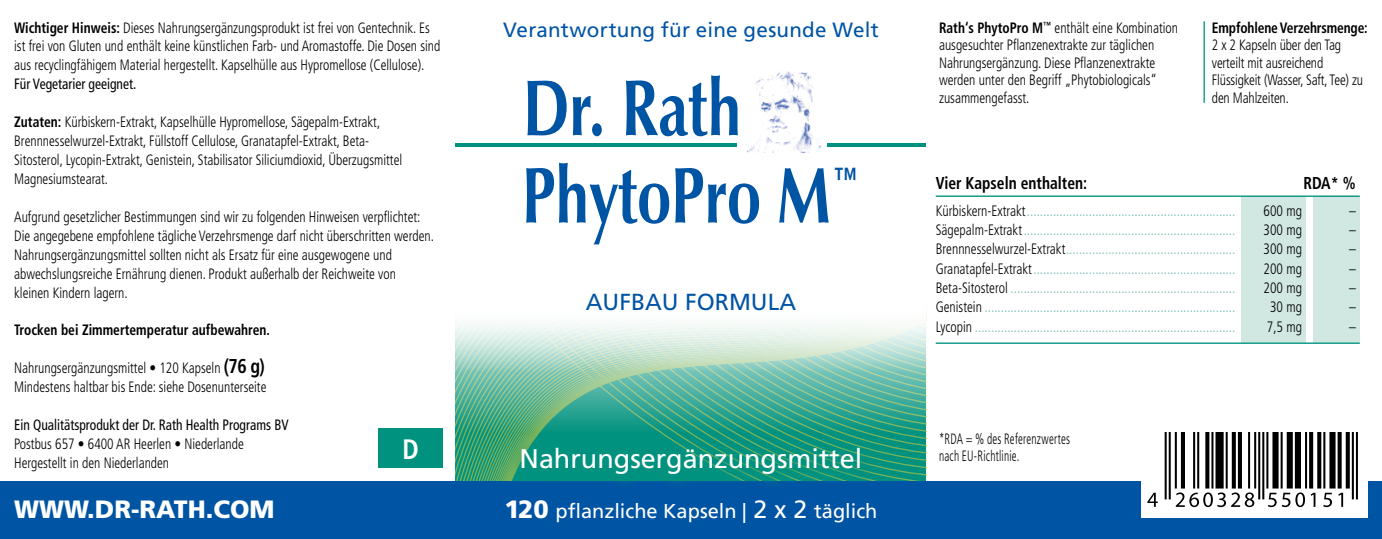
<style>
.page{position:relative;width:1382px;height:539px;background:#fff}
.page>*{position:absolute;margin:0;border:0;box-sizing:border-box;transform-origin:0 0}
.t1{font:80px/87.2px "Zapf Humnst PL Bold A";color:#0054a4;scale:.75 1}
.t2{font:700 condensed 28px "Frutiger LT";color:#fff;scale:.93 1}
.t3{font:27px "Frutiger LT";color:#fff}
.t4{font:900 25px "Frutiger LT";color:#fff}
.t5{font:23.25px "Frutiger LT";color:#0054a4}
.t6{font:20.75px "Frutiger LT";letter-spacing:.01em;color:#0054a4}
.t7{font:20px "Frutiger LT";color:#fff}
.t8{font:700 condensed 17.25px "Frutiger LT";color:#000;scale:.9 1}
.t9{font:300 condensed 15px/19px "Frutiger LT";color:#000;scale:.9 1}
.t10{font:300 condensed 15px "Frutiger LT";color:#75bdb4;scale:.9 1}
.t11{font:condensed 15px "Frutiger LT";color:#000;scale:.9 1}
.t12{font:700 condensed 15px "Frutiger LT";color:#000;scale:.9 1}
.t13{font:300 condensed 15px/17.5px "Frutiger LT";letter-spacing:.02em;color:#000;scale:.75 1}
.s1{font-weight:700}
.s2{font-weight:700;font-size:20px}
.s3{font-weight:900;font-size:25px}
.s4{font-size:25px}
.s5{color:#000}
</style>
<div class="page">
<svg style="left:456px;top:383px;width:470px;height:98px;background:#3ea889"></svg>
<hr style="left:456px;top:144px;width:470px;height:3px;background:#00927e">
<div style="left:737px;top:68px;width:90px;height:85px;background:#fff"></div>
<img style="left:747px;top:71px;width:73px;height:81px">
<svg style="left:456px;top:324px;width:470px;height:59px;background:#bde0d1"></svg>
<div style="left:1313px;top:196px;width:47px;height:146px;background:#d0e7e2"></div>
<div style="left:1241px;top:196px;width:65px;height:146px;background:#d0e7e2"></div>
<hr style="left:936px;top:195px;width:424px;height:2px;background:#00927e">
<hr style="left:936px;top:342px;width:424px;height:2px;background:#00927e">
<div style="left:0;top:481px;width:1382px;height:58px;background:#0054a4"></div>
<div style="left:379px;top:428px;width:64px;height:40px;background:#00927e"></div>
<div style="left:510px;top:436px;width:369px;height:55px;background:#00927e;opacity:.75"></div>
<svg style="left:1141px;top:432px;width:227px;height:85px"></svg>
<hr style="left:1175px;top:432px;width:2px;height:56px;background:#000">
<hr style="left:1169px;top:432px;width:2px;height:67px;background:#000">
<hr style="left:1165px;top:432px;width:2px;height:67px;background:#000">
<hr style="left:1181px;top:432px;width:4px;height:56px;background:#000">
<hr style="left:1197px;top:432px;width:2px;height:56px;background:#000">
<hr style="left:1193px;top:432px;width:2px;height:56px;background:#000">
<svg style="left:1205px;top:432px;width:4px;height:56px"></svg>
<hr style="left:1211px;top:432px;width:2px;height:56px;background:#000">
<div style="left:1215px;top:432px;width:9px;height:56px;background:#000"></div>
<hr style="left:1226px;top:432px;width:2px;height:56px;background:#000">
<hr style="left:1238px;top:432px;width:4px;height:56px;background:#000">
<svg style="left:1232px;top:432px;width:4px;height:56px"></svg>
<hr style="left:1266px;top:432px;width:2px;height:56px;background:#000">
<hr style="left:1262px;top:432px;width:2px;height:67px;background:#000">
<hr style="left:1258px;top:432px;width:2px;height:67px;background:#000">
<hr style="left:1254px;top:432px;width:2px;height:56px;background:#000">
<hr style="left:1248px;top:432px;width:2px;height:56px;background:#000">
<div style="left:1272px;top:432px;width:6px;height:56px;background:#000"></div>
<hr style="left:1281px;top:432px;width:2px;height:56px;background:#000">
<div style="left:1295px;top:432px;width:6px;height:56px;background:#000"></div>
<div style="left:1287px;top:432px;width:6px;height:56px;background:#000"></div>
<hr style="left:1305px;top:432px;width:2px;height:56px;background:#000">
<svg style="left:1317px;top:432px;width:4px;height:56px"></svg>
<svg style="left:1309px;top:432px;width:4px;height:56px"></svg>
<hr style="left:1323px;top:432px;width:2px;height:56px;background:#000">
<div style="left:1329px;top:432px;width:6px;height:56px;background:#000"></div>
<svg style="left:1346px;top:432px;width:4px;height:56px"></svg>
<div style="left:1337px;top:432px;width:5px;height:56px;background:#000"></div>
<hr style="left:1356px;top:432px;width:2px;height:67px;background:#000">
<hr style="left:1352px;top:432px;width:2px;height:67px;background:#000">
<svg style="left:1147px;top:492px;width:11px;height:14px"></svg>
<svg style="left:1176px;top:492px;width:78px;height:15px"></svg>
<svg style="left:1268px;top:492px;width:37px;height:15px"></svg>
<svg style="left:1311px;top:492px;width:4px;height:14px"></svg>
<svg style="left:1323px;top:492px;width:9px;height:15px"></svg>
<svg style="left:1338px;top:492px;width:5px;height:14px"></svg>
<hr style="left:1203px;top:21px;width:2px;height:82px;background:#00927e">
<p class="t9" style="left:14px;top:18px;width:464px"><span class="s1">Wichtiger Hinweis:</span> Dieses Nahrungsergänzungsprodukt ist frei von Gentechnik. Es</p>
<h3 class="t6" style="left:503px;top:17px;width:377px">Verantwortung für eine gesunde Welt</h3>
<p class="t9" style="left:14px;top:37px;width:475px">ist frei von Gluten und enthält keine künstlichen Farb- und Aromastoffe. Die Dosen sind aus recyclingfähigem Material hergestellt. Kapselhülle aus Hypromellose (Cellulose).</p>
<p class="t11" style="left:14px;top:75px;width:137px">Für Vegetarier geeignet.</p>
<p class="t9" style="left:14px;top:113px;width:433px"><span class="s1">Zutaten:</span> Kürbiskern-Extrakt, Kapselhülle Hypromellose, Sägepalm-Extrakt, Brennnesselwurzel-Extrakt, Füllstoff Cellulose, Granatapfel-Extrakt, Beta-Sitosterol, Lycopin-Extrakt, Genistein, Stabilisator Siliciumdioxid, Überzugsmittel Magnesiumstearat.</p>
<p class="t9" style="left:14px;top:207px;width:468px">Aufgrund gesetzlicher Bestimmungen sind wir zu folgenden Hinweisen verpflichtet:<br>Die angegebene empfohlene tägliche Verzehrsmenge darf nicht überschritten werden.<br>Nahrungsergänzungsmittel sollten nicht als Ersatz für eine ausgewogene und abwechslungsreiche Ernährung dienen. Produkt außerhalb der Reichweite von kleinen Kindern lagern.</p>
<p class="t12" style="left:14px;top:321px;width:286px">Trocken bei Zimmertemperatur aufbewahren.</p>
<p class="t9" style="left:14px;top:359px;width:282px">Nahrungsergänzungsmittel • 120 Kapseln <span class="s2">(76 g)<br></span>Mindestens haltbar bis Ende: siehe Dosenunterseite</p>
<p class="t11" style="left:14px;top:416px;width:306px">Ein Qualitätsprodukt der Dr. Rath Health Programs BV</p>
<p class="t9" style="left:14px;top:434px;width:257px">Postbus 657 • 6400 AR Heerlen • Niederlande<br>Hergestellt in den Niederlanden</p>
<h2 class="t2" style="left:403px;top:432px;width:19px">D</h2>
<h3 class="t4" style="left:14px;top:493px;width:262px">WWW.DR-RATH.COM</h3>
<h1 class="t1" style="left:522px;top:64px;width:453px">Dr. Rath<br>PhytoPro M<sup>™</sup></h1>
<h3 class="t5" style="left:586px;top:289px;width:208px">Aufbau Formula</h3>
<h3 class="t3" style="left:520px;top:442px;width:344px">Nahrungsergänzungsmittel</h3>
<h3 class="t7" style="left:504px;top:499px;width:375px"><span class="s3">120</span> pflanzliche Kapseln | <span class="s4">2 x 2</span> täglich</h3>
<p class="t9" style="left:939px;top:19px;width:267px;line-height:17.5px"><span class="s1">Rath‘s PhytoPro M</span><sup>™</sup> enthält eine Kombination ausgesuchter Pflanzenextrakte zur täglichen Nahrungsergänzung. Diese Pflanzenextrakte werden unter den Begriff „Phytobiologicals“ zusammengefasst.</p>
<p class="t12" style="left:1212px;top:18px;width:175px">Empfohlene Verzehrsmenge:</p>
<p class="t9" style="left:1212px;top:36px;width:170px;line-height:17.5px">2 x 2 Kapseln über den Tag verteilt mit ausreichend<br>Flüssigkeit (Wasser, Saft, Tee) zu den Mahlzeiten.</p>
<p class="t8" style="left:936px;top:173px;width:170px">Vier Kapseln enthalten:</p>
<p class="t8" style="left:1303px;top:173px;width:60px">RDA* %</p>
<p class="t10" style="left:936px;top:202px;width:334px"><span class="s5">Kürbiskern-Extrakt</span>................................................................</p>
<p class="t9" style="left:1263px;top:201px;width:44px">600 mg</p>
<p class="t9" style="left:1349px;top:201px;width:9px">–</p>
<p class="t10" style="left:936px;top:221px;width:334px"><span class="s5">Sägepalm-Extrakt</span>.................................................................</p>
<p class="t9" style="left:1263px;top:220px;width:44px">300 mg</p>
<p class="t9" style="left:1349px;top:220px;width:9px">–</p>
<p class="t10" style="left:936px;top:240px;width:334px"><span class="s5">Brennnesselwurzel-Extrakt</span>....................................................</p>
<p class="t9" style="left:1263px;top:240px;width:44px">300 mg</p>
<p class="t9" style="left:1349px;top:240px;width:9px">–</p>
<p class="t10" style="left:936px;top:260px;width:334px"><span class="s5">Granatapfel-Extrakt</span>..............................................................</p>
<p class="t9" style="left:1263px;top:259px;width:44px">200 mg</p>
<p class="t9" style="left:1349px;top:259px;width:9px">–</p>
<p class="t10" style="left:936px;top:279px;width:334px"><span class="s5">Beta-Sitosterol</span> .....................................................................</p>
<p class="t9" style="left:1263px;top:278px;width:44px">200 mg</p>
<p class="t9" style="left:1349px;top:278px;width:9px">–</p>
<p class="t10" style="left:936px;top:298px;width:334px"><span class="s5">Genistein</span> .............................................................................</p>
<p class="t9" style="left:1270px;top:298px;width:37px">30 mg</p>
<p class="t9" style="left:1349px;top:298px;width:9px">–</p>
<p class="t10" style="left:936px;top:318px;width:334px"><span class="s5">Lycopin</span> ................................................................................</p>
<p class="t9" style="left:1267px;top:317px;width:41px">7,5 mg</p>
<p class="t9" style="left:1349px;top:317px;width:9px">–</p>
<p class="t13" style="left:939px;top:430px;width:176px">*RDA = % des Referenzwertes nach EU-Richtlinie.</p>
</div>
